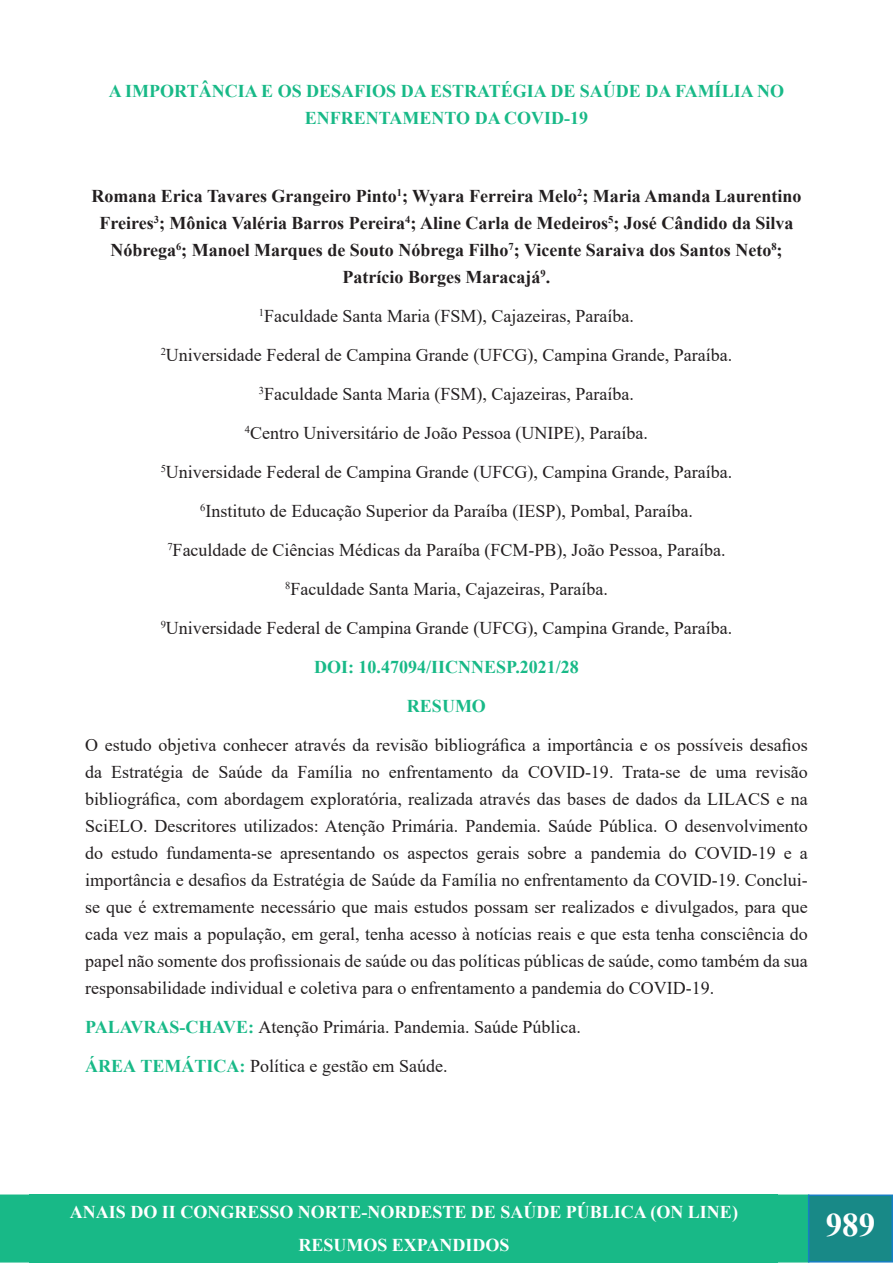
<style>
.page{position:relative;width:893px;height:1263px;background:#fff}
.page>*{position:absolute;margin:0;border:0;box-sizing:border-box;transform-origin:0 0}
.t1{font:700 33px "Times New Roman";color:#fff}
.No_Spacing{font:18px/27px "Times New Roman";color:#231f20;text-align:justify}
.t2{font:700 18px/27px "Times New Roman";color:#231f20;text-align:center}
.t3{font:700 18px/27px "Times New Roman";color:#18b987;text-align:center}
.t4{font:700 18px/33px "Times New Roman";color:#fff;text-align:center}
.s1{font-weight:700;color:#18b987}
</style>
<div class="page">
<div style="left:0;top:1194px;width:808px;height:68px;background:#18b987"></div>
<div style="left:809px;top:1195px;width:83px;height:67px;background:#188987"></div>
<div style="left:808px;top:1194px;width:85px;height:68px;border:2px solid #167ec4"></div>
<div style="left:30px;top:1194px;width:748px;height:68px;background:#18b987"></div>
<p class="t3" style="left:109px;top:77px;width:677px">A IMPORTÂNCIA E OS DESAFIOS DA ESTRATÉGIA DE SAÚDE DA FAMÍLIA NO<br>ENFRENTAMENTO DA COVID-19</p>
<p class="t2" style="left:91px;top:182px;width:712px">Romana Erica Tavares Grangeiro Pinto<sup>1</sup>; Wyara Ferreira Melo<sup>2</sup>; Maria Amanda Laurentino Freires<sup>3</sup>; Mônica Valéria Barros Pereira<sup>4</sup>; Aline Carla de Medeiros<sup>5</sup>; José Cândido da Silva Nóbrega<sup>6</sup>; Manoel Marques de Souto Nóbrega Filho<sup>7</sup>; Vicente Saraiva dos Santos Neto<sup>8</sup>; Patrício Borges Maracajá<sup>9</sup>.</p>
<p class="No_Spacing" style="left:259px;top:302px;width:377px"><sup>1</sup>Faculdade Santa Maria (FSM), Cajazeiras, Paraíba.</p>
<p class="No_Spacing" style="left:161px;top:341px;width:573px"><sup>2</sup>Universidade Federal de Campina Grande (UFCG), Campina Grande, Paraíba.</p>
<p class="No_Spacing" style="left:259px;top:380px;width:377px"><sup>3</sup>Faculdade Santa Maria (FSM), Cajazeiras, Paraíba.</p>
<p class="No_Spacing" style="left:245px;top:419px;width:405px"><sup>4</sup>Centro Universitário de João Pessoa (UNIPE), Paraíba.</p>
<p class="No_Spacing" style="left:161px;top:458px;width:573px"><sup>5</sup>Universidade Federal de Campina Grande (UFCG), Campina Grande, Paraíba.</p>
<p class="No_Spacing" style="left:200px;top:497px;width:494px"><sup>6</sup>Instituto de Educação Superior da Paraíba (IESP), Pombal, Paraíba.</p>
<p class="No_Spacing" style="left:167px;top:536px;width:560px"><sup>7</sup>Faculdade de Ciências Médicas da Paraíba (FCM-PB), João Pessoa, Paraíba.</p>
<p class="No_Spacing" style="left:285px;top:575px;width:324px"><sup>8</sup>Faculdade Santa Maria, Cajazeiras, Paraíba.</p>
<p class="No_Spacing" style="left:161px;top:614px;width:573px"><sup>9</sup>Universidade Federal de Campina Grande (UFCG), Campina Grande, Paraíba.</p>
<p class="t3" style="left:314px;top:653px;width:266px">DOI: 10.47094/IICNNESP.2021/28</p>
<p class="t3" style="left:407px;top:692px;width:81px">RESUMO</p>
<p class="No_Spacing" style="left:85px;top:731px;width:724px">O estudo objetiva conhecer através da revisão bibliográfica a importância e os possíveis desafios da Estratégia de Saúde da Família no enfrentamento da COVID-19. Trata-se de uma revisão bibliográfica, com abordagem exploratória, realizada através das bases de dados da LILACS e na SciELO. Descritores utilizados: Atenção Primária. Pandemia. Saúde Pública. O desenvolvimento do estudo fundamenta-se apresentando os aspectos gerais sobre a pandemia do COVID-19 e a importância e desafios da Estratégia de Saúde da Família no enfrentamento da COVID-19. Conclui&shy;se que é extremamente necessário que mais estudos possam ser realizados e divulgados, para que cada vez mais a população, em geral, tenha acesso à notícias reais e que esta tenha consciência do papel não somente dos profissionais de saúde ou das políticas públicas de saúde, como também da sua responsabilidade individual e coletiva para o enfrentamento a pandemia do COVID-19.</p>
<p class="No_Spacing" style="left:85px;top:1013px;width:497px"><span class="s1">PALAVRAS-CHAVE:</span> Atenção Primária. Pandemia. Saúde Pública.</p>
<p class="No_Spacing" style="left:85px;top:1052px;width:364px"><span class="s1">ÁREA TEMÁTICA:</span> Política e gestão em Saúde.</p>
<p class="t4" style="left:70px;top:1195px;width:669px">ANAIS DO II CONGRESSO NORTE-NORDESTE DE SAÚDE PÚBLICA (ON LINE)<br>RESUMOS EXPANDIDOS</p>
<h1 class="t1" style="left:826px;top:1201px;width:51px">989</h1>
</div>
